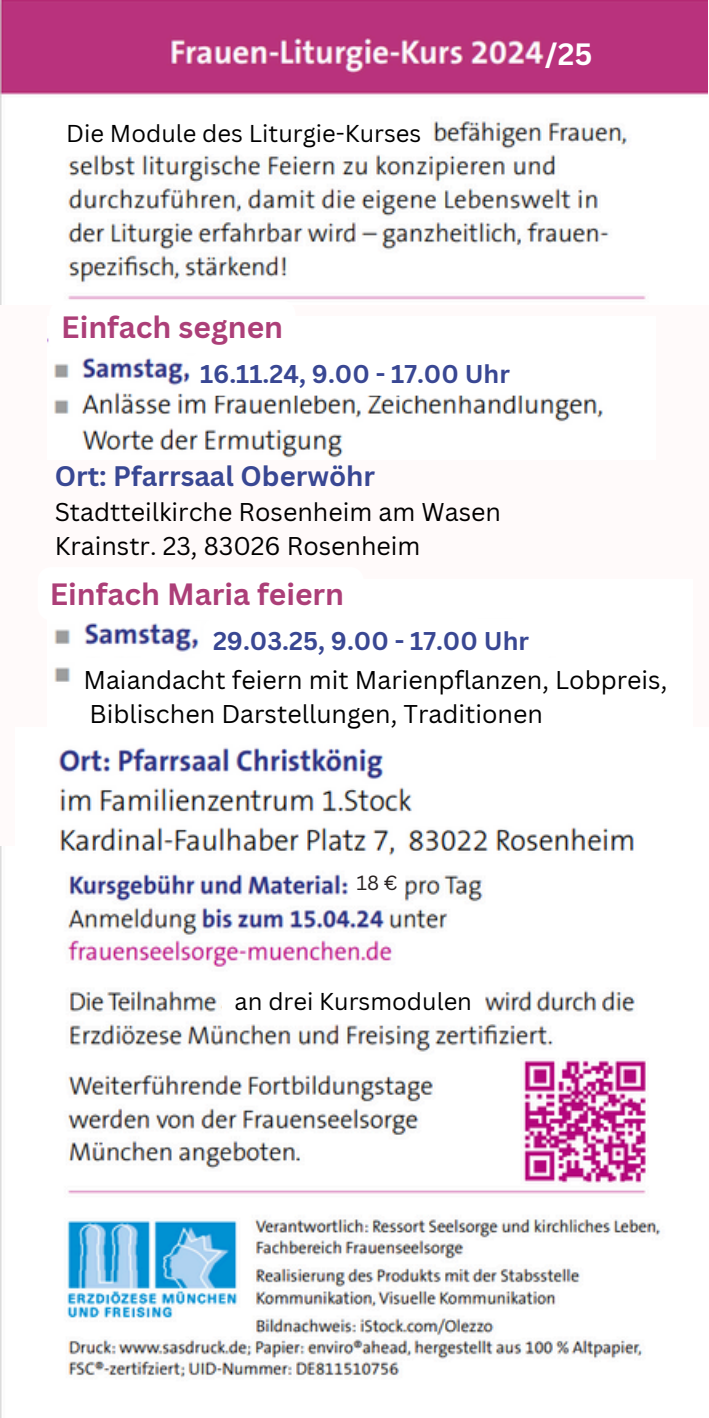
<style>
.page{position:relative;width:709px;height:1418px;background:#fff}
.page>*{position:absolute;margin:0;border:0;box-sizing:border-box;transform-origin:0 0}
.t1{font:700 30px "Canva Sans";color:#ac3f78}
.t2{font:700 30px "Canva Sans";color:#fff}
.t3{font:700 27.5px "Canva Sans";color:#394793}
.t4{font:25px/33.8px "Canva Sans";color:#000}
.t5{font:700 25px "Canva Sans";color:#394793}
.t6{font:23.75px "Canva Sans";color:#000}
.t7{font:20px "Canva Sans";color:#282120}
</style>
<div class="page">
<img style="left:0;top:0;width:707px;height:1417px">
<img style="left:0;top:305px;width:707px;height:540px">
<img style="left:48px;top:317px;width:607px;height:142px">
<img style="left:48px;top:579px;width:645px;height:149px">
<img style="left:16px;top:728px;width:691px;height:137px">
<div style="left:190px;top:352px;width:342px;height:43px;background:#fff;border-radius:11px"></div>
<div style="left:38px;top:567px;width:325px;height:53px;background:#fff;border-radius:13px"></div>
<div style="left:49px;top:300px;width:246px;height:54px;background:#fff;border-radius:13px"></div>
<div style="left:203px;top:618px;width:348px;height:44px;background:#fff;border-radius:11px"></div>
<div style="left:348px;top:864px;width:57px;height:37px;background:#fff;border-radius:9px"></div>
<svg style="left:73px;top:658px;width:604px;height:77px"></svg>
<svg style="left:57px;top:111px;width:374px;height:43px"></svg>
<svg style="left:221px;top:977px;width:264px;height:47px"></svg>
<h3 class="t6" style="left:66px;top:117px;width:357px">Die Module des Liturgie-Kurses</h3>
<h2 class="t2" style="left:545px;top:32px;width:49px">/25</h2>
<p class="t1" style="left:61px;top:306px;width:223px">Einfach segnen</p>
<p class="t5" style="left:200px;top:356px;width:311px">16.11.24, 9.00 - 17.00 Uhr</p>
<h3 class="t3" style="left:55px;top:456px;width:322px">Ort: Pfarrsaal Oberwöhr</h3>
<h3 class="t4" style="left:55px;top:494px;width:448px">Stadtteilkirche Rosenheim am Wasen<br>Krainstr. 23, 83026 Rosenheim</h3>
<h1 class="t1" style="left:50px;top:573px;width:296px">Einfach Maria feiern</h1>
<h2 class="t5" style="left:213px;top:623px;width:317px">29.03.25, 9.00 - 17.00 Uhr</h2>
<p class="t4" style="left:83px;top:662px;width:585px">Maiandacht feiern mit Marienpflanzen, Lobpreis,<br>Biblischen Darstellungen, Traditionen</p>
<h1 class="t7" style="left:356px;top:869px;width:43px">18 €</h1>
<p class="t6" style="left:235px;top:984px;width:239px">an drei Kursmodulen</p>
</div>
